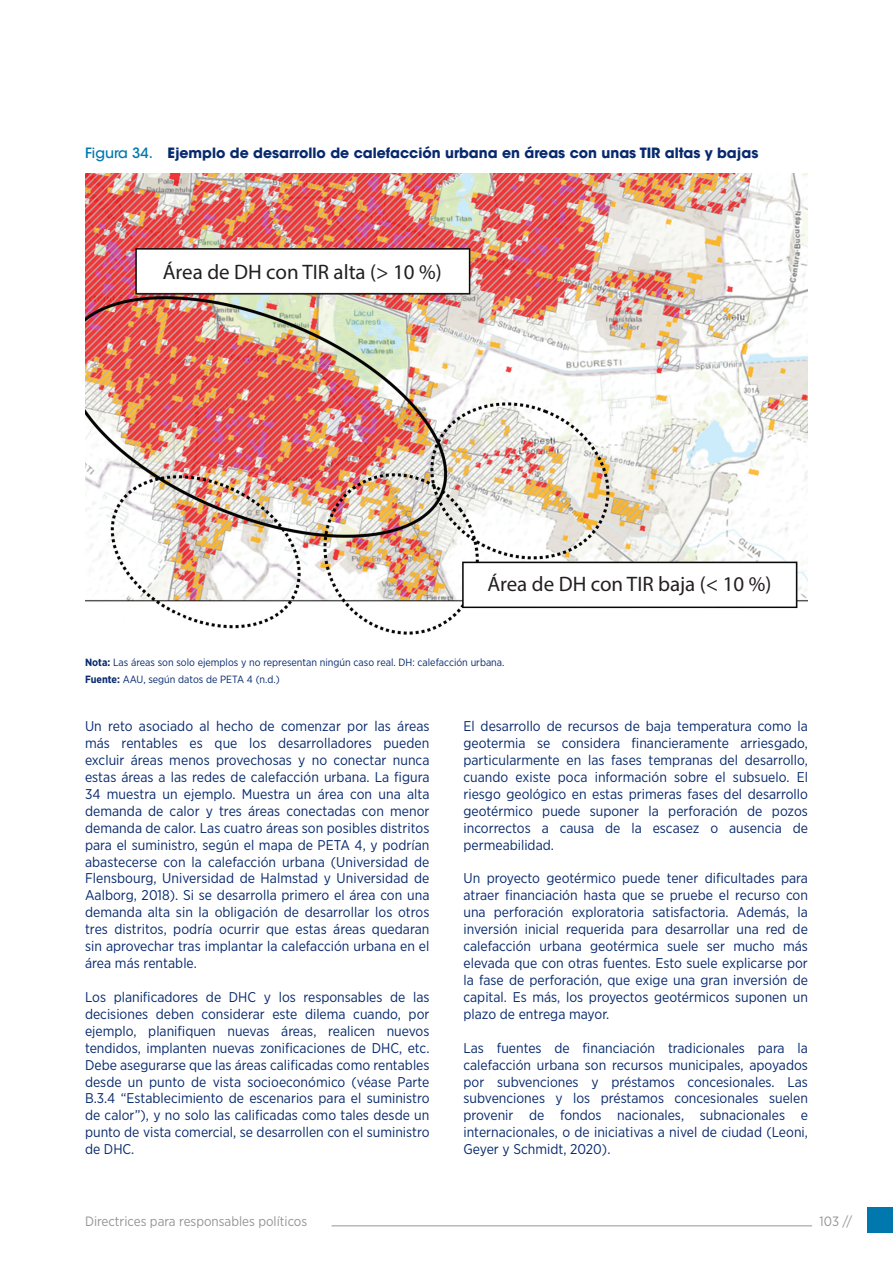
<style>
.page{position:relative;width:893px;height:1263px;background:#fff}
.page>*{position:absolute;margin:0;border:0;box-sizing:border-box;transform-origin:0 0}
.t1{font:21px "Myriad Pro";color:#231f20}
.t2{font:14.1px/17px "Gotham Narrow";color:#07296d;text-align:justify}
.t3{font:700 14.1px "ITC Avant Garde Std";color:#07296d}
.t4{font:13.5px "Gotham Narrow";color:#939598}
.t5{font:10.5px/16.8px "Gotham Narrow";color:#07296d}
.s1{font-weight:500;color:#0078ae}
.s2{font-weight:700}
</style>
<div class="page">
<img style="left:85px;top:174px;width:723px;height:461px">
<div style="left:140px;top:253px;width:326px;height:39px;background:#fff"></div>
<div style="left:468px;top:566px;width:324px;height:37px;background:#fff"></div>
<div style="left:867px;top:1207px;width:26px;height:26px;background:#0078ae"></div>
<hr style="left:332px;top:1225px;width:480px;height:1px;background:#939598">
<p class="t3" style="left:85px;top:143px;width:675px"><span class="s1">Figura 34.</span> Ejemplo de desarrollo de calefacción urbana en áreas con unas TIR altas y bajas</p>
<h1 class="t1" style="left:163px;top:258px;width:280px">Área de DH con TIR alta (&gt; 10 %)</h1>
<h1 class="t1" style="left:487px;top:571px;width:286px">Área de DH con TIR baja (&lt; 10 %)</h1>
<p class="t5" style="left:85px;top:654px;width:421px"><span class="s2">Nota:</span> Las áreas son solo ejemplos y no representan ningún caso real. DH: calefacción urbana.<br><span class="s2">Fuente:</span> AAU, según datos de PETA 4 (n.d.)</p>
<p class="t2" style="left:85px;top:717px;width:346px">Un reto asociado al hecho de comenzar por las áreas más rentables es que los desarrolladores pueden excluir áreas menos provechosas y no conectar nunca estas áreas a las redes de calefacción urbana. La figura 34 muestra un ejemplo. Muestra un área con una alta demanda de calor y tres áreas conectadas con menor demanda de calor. Las cuatro áreas son posibles distritos para el suministro, según el mapa de PETA 4, y podrían abastecerse con la calefacción urbana (Universidad de Flensbourg, Universidad de Halmstad y Universidad de Aalborg, 2018). Si se desarrolla primero el área con una demanda alta sin la obligación de desarrollar los otros tres distritos, podría ocurrir que estas áreas quedaran sin aprovechar tras implantar la calefacción urbana en el área más rentable.</p>
<p class="t2" style="left:85px;top:988px;width:346px">Los planificadores de DHC y los responsables de las decisiones deben considerar este dilema cuando, por ejemplo, planifiquen nuevas áreas, realicen nuevos tendidos, implanten nuevas zonificaciones de DHC, etc.<br>Debe asegurarse que las áreas calificadas como rentables desde un punto de vista socioeconómico (véase Parte B.3.4 “Establecimiento de escenarios para el suministro de calor”), y no solo las calificadas como tales desde un punto de vista comercial, se desarrollen con el suministro de DHC.</p>
<p class="t2" style="left:463px;top:717px;width:346px">El desarrollo de recursos de baja temperatura como la geotermia se considera financieramente arriesgado, particularmente en las fases tempranas del desarrollo, cuando existe poca información sobre el subsuelo. El riesgo geológico en estas primeras fases del desarrollo geotérmico puede suponer la perforación de pozos incorrectos a causa de la escasez o ausencia de permeabilidad.</p>
<p class="t2" style="left:463px;top:870px;width:346px">Un proyecto geotérmico puede tener dificultades para atraer financiación hasta que se pruebe el recurso con una perforación exploratoria satisfactoria. Además, la inversión inicial requerida para desarrollar una red de calefacción urbana geotérmica suele ser mucho más elevada que con otras fuentes. Esto suele explicarse por la fase de perforación, que exige una gran inversión de capital. Es más, los proyectos geotérmicos suponen un plazo de entrega mayor.</p>
<p class="t2" style="left:463px;top:1039px;width:346px">Las fuentes de financiación tradicionales para la calefacción urbana son recursos municipales, apoyados por subvenciones y préstamos concesionales. Las subvenciones y los préstamos concesionales suelen provenir de fondos nacionales, subnacionales e internacionales, o de iniciativas a nivel de ciudad (Leoni, Geyer y Schmidt, 2020).</p>
<p class="t4" style="left:85px;top:1212px;width:224px">Directrices para responsables políticos</p>
<p class="t4" style="left:820px;top:1212px;width:34px">103 //</p>
</div>
